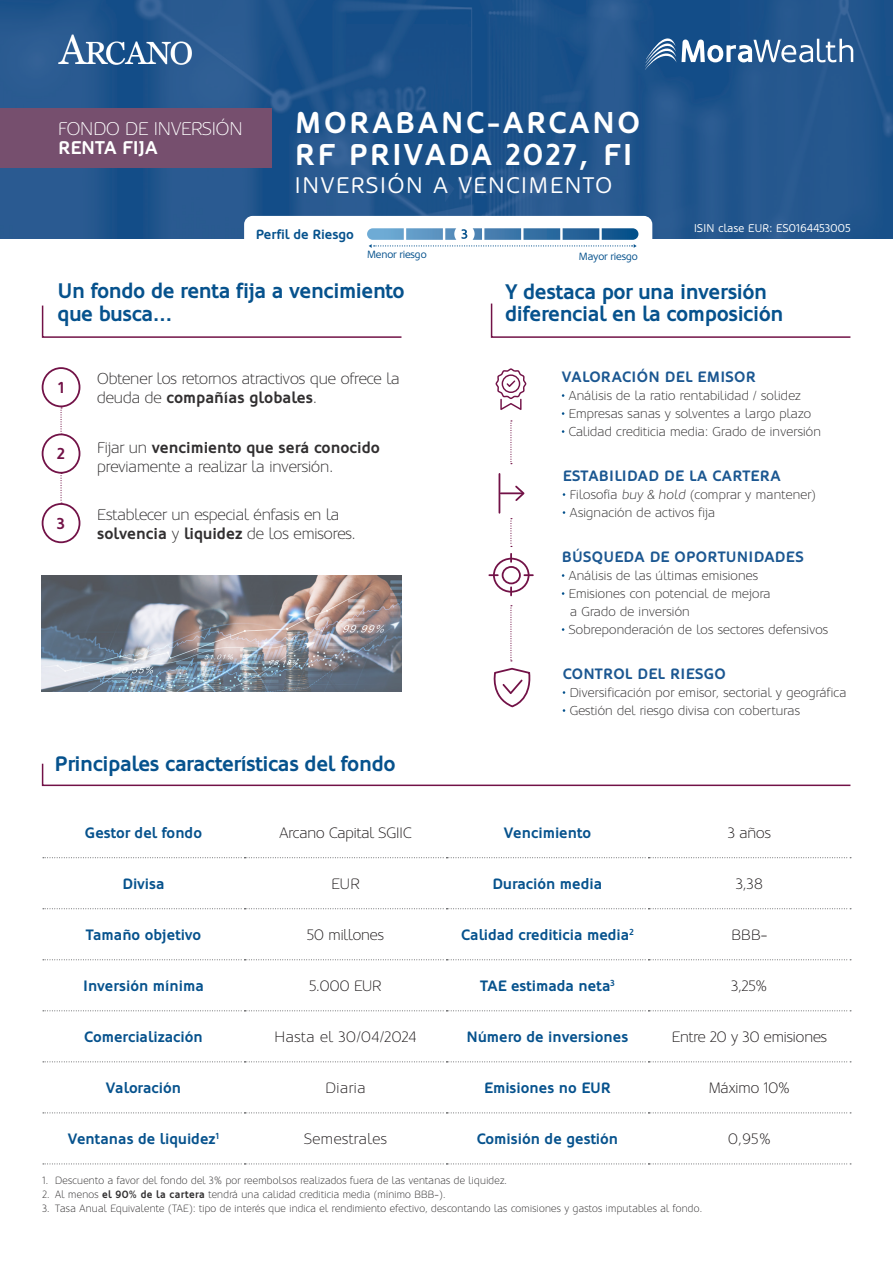
<style>
.page{position:relative;width:893px;height:1263px;background:#fff}
.page>*{position:absolute;margin:0;border:0;box-sizing:border-box;transform-origin:0 0}
.t1{font:700 30px "Oblik";letter-spacing:.08em;color:#fff}
.t2{font:22.5px "Oblik";letter-spacing:.08em;color:#fff}
.t3{font:700 21px/22.8px "Oblik";letter-spacing:-.02em;color:#06528d}
.t4{font:300 18.45px "Oblik";color:#fff}
.t5{font:700 18.45px "Oblik";color:#fff}
.t6{font:300 15.75px/18.9px "Oblik";color:#312f30}
.t7{font:700 15.75px "Oblik";color:#721247}
.t8{font:700 15px "Oblik";color:#06528d}
.t9{font:300 15px "Oblik";color:#231f20}
.t10{font:700 15px "Oblik";letter-spacing:.02em;color:#1b5791}
.t11{font:300 15px "Oblik";letter-spacing:.04em;color:#231f20}
.titol_blanc{font:700 13.35px "Oblik";letter-spacing:-.01em;color:#06528d}
.t12{font:300 12.9px/18px "Oblik";letter-spacing:.02em;color:#312f30}
.t13{font:11.25px "Oblik";letter-spacing:.03em;color:#fff;scale:.96 1}
.t14{font:300 10.5px "Oblik";letter-spacing:.03em;color:#312f30;scale:.96 1}
.titol_blanc-2{font:10.5px "Oblik";letter-spacing:-.01em;color:#06528d}
.s1{font-weight:700}
.s2{font-style:italic}
</style>
<div class="page">
<svg style="left:495px;top:368px;width:31px;height:42px"></svg>
<svg style="left:493px;top:667px;width:38px;height:41px"></svg>
<svg style="left:41px;top:305px;width:361px;height:33px"></svg>
<svg style="left:41px;top:763px;width:810px;height:24px"></svg>
<svg style="left:490px;top:303px;width:361px;height:35px"></svg>
<div style="left:42px;top:367px;width:38px;height:40px;border:2px solid #721247;border-radius:50%"></div>
<div style="left:42px;top:433px;width:38px;height:41px;border:2px solid #721247;border-radius:50%"></div>
<div style="left:42px;top:503px;width:38px;height:40px;border:2px solid #721247;border-radius:50%"></div>
<svg style="left:60px;top:407px;width:2px;height:28px"></svg>
<svg style="left:510px;top:420px;width:2px;height:44px"></svg>
<svg style="left:510px;top:518px;width:2px;height:29px"></svg>
<svg style="left:510px;top:605px;width:2px;height:56px"></svg>
<svg style="left:60px;top:473px;width:2px;height:31px"></svg>
<img style="left:42px;top:576px;width:360px;height:115px">
<div style="left:493px;top:558px;width:36px;height:35px;border:2px solid #721247;border-radius:50%"></div>
<div style="left:502px;top:566px;width:19px;height:18px;border:2px solid #721247;border-radius:50%"></div>
<svg style="left:524px;top:574px;width:9px;height:2px"></svg>
<svg style="left:489px;top:574px;width:9px;height:2px"></svg>
<svg style="left:510px;top:554px;width:2px;height:8px"></svg>
<svg style="left:510px;top:587px;width:2px;height:8px"></svg>
<img style="left:0;top:0;width:893px;height:238px">
<div style="left:0;top:108px;width:272px;height:59px;background:#764f6e"></div>
<div style="left:244px;top:216px;width:408px;height:44px;background:#fff;border-radius:9px"></div>
<svg style="left:367px;top:228px;width:271px;height:20px"></svg>
<hr style="left:501px;top:492px;width:22px;height:2px;background:#721247">
<hr style="left:499px;top:474px;width:1px;height:39px;background:#721247">
<svg style="left:514px;top:485px;width:11px;height:16px"></svg>
<svg style="left:43px;top:857px;width:808px;height:1px"></svg>
<svg style="left:43px;top:908px;width:808px;height:1px"></svg>
<svg style="left:43px;top:959px;width:808px;height:1px"></svg>
<svg style="left:43px;top:1010px;width:808px;height:1px"></svg>
<svg style="left:43px;top:1061px;width:808px;height:1px"></svg>
<svg style="left:43px;top:1112px;width:808px;height:1px"></svg>
<svg style="left:43px;top:1163px;width:808px;height:1px"></svg>
<img style="left:55px;top:19px;width:141px;height:62px">
<svg style="left:645px;top:36px;width:208px;height:34px"></svg>
<p class="t4" style="left:58px;top:118px;width:186px">FONDO DE INVERSIÓN</p>
<p class="t5" style="left:58px;top:137px;width:101px">RENTA FIJA</p>
<p class="t1" style="left:295px;top:106px;width:347px">MORABANC-ARCANO</p>
<p class="t1" style="left:295px;top:137px;width:339px">RF PRIVADA 2027, FI</p>
<p class="t2" style="left:295px;top:173px;width:319px">INVERSIÓN A VENCIMENTO</p>
<p class="titol_blanc" style="left:256px;top:227px;width:100px">Perfil de Riesgo</p>
<p class="titol_blanc-2" style="left:367px;top:249px;width:61px">Menor riesgo</p>
<p class="titol_blanc-2" style="left:579px;top:250px;width:60px">Mayor riesgo</p>
<p class="t13" style="left:694px;top:222px;width:164px">ISIN clase EUR: ES0164453005</p>
<p class="t3" style="left:58px;top:279px;width:349px">Un fondo de renta fija a vencimiento que busca…</p>
<p class="t3" style="left:505px;top:280px;width:280px">Y destaca por una inversión diferencial en la composición</p>
<p class="t7" style="left:58px;top:378px;width:8px">1</p>
<p class="t7" style="left:57px;top:445px;width:9px">2</p>
<p class="t7" style="left:57px;top:514px;width:9px">3</p>
<p class="t6" style="left:97px;top:370px;width:304px">Obtener los retornos atractivos que ofrece la deuda de <span class="s1">compañías globales</span>.</p>
<p class="t6" style="left:97px;top:438px;width:284px">Fijar un <span class="s1">vencimiento que será conocido </span>previamente a realizar la inversión.</p>
<p class="t6" style="left:97px;top:505px;width:260px">Establecer un especial énfasis en la <span class="s1">solvencia</span> y <span class="s1">liquidez</span> de los emisores.</p>
<p class="t3" style="left:55px;top:752px;width:343px">Principales características del fondo</p>
<p class="t10" style="left:562px;top:368px;width:196px">VALORACIÓN DEL EMISOR</p>
<p class="t12" style="left:569px;top:387px;width:233px">Análisis de la ratio rentabilidad / solidez</p>
<p class="t12" style="left:569px;top:405px;width:244px">Empresas sanas y solventes a largo plazo</p>
<p class="t12" style="left:569px;top:423px;width:254px">Calidad crediticia media: Grado de inversión</p>
<p class="t10" style="left:563px;top:467px;width:220px">ESTABILIDAD DE LA CARTERA</p>
<p class="t12" style="left:570px;top:486px;width:248px">Filosofía <span class="s2">buy &amp; hold</span> (comprar y mantener)</p>
<p class="t12" style="left:570px;top:504px;width:147px">Asignación de activos fija</p>
<p class="t10" style="left:562px;top:548px;width:243px">BÚSQUEDA DE OPORTUNIDADES</p>
<p class="t12" style="left:569px;top:567px;width:191px">Análisis de las últimas emisiones</p>
<p class="t12" style="left:569px;top:585px;width:203px">Emisiones con potencial de mejora a Grado de inversión</p>
<p class="t12" style="left:569px;top:621px;width:261px">Sobreponderación de los sectores defensivos</p>
<p class="t10" style="left:563px;top:665px;width:165px">CONTROL DEL RIESGO</p>
<p class="t12" style="left:570px;top:683px;width:278px">Diversificación por emisor, sectorial y geográfica</p>
<p class="t12" style="left:570px;top:701px;width:232px">Gestión del riesgo divisa con coberturas</p>
<p class="t8" style="left:85px;top:824px;width:119px">Gestor del fondo</p>
<p class="t9" style="left:280px;top:824px;width:133px">Arcano Capital SGIIC</p>
<p class="t8" style="left:504px;top:824px;width:89px">Vencimiento</p>
<p class="t9" style="left:728px;top:824px;width:44px">3 años</p>
<p class="t8" style="left:122px;top:875px;width:44px">Divisa</p>
<p class="t9" style="left:331px;top:875px;width:29px">EUR</p>
<p class="t8" style="left:493px;top:875px;width:111px">Duración media</p>
<p class="t9" style="left:736px;top:875px;width:28px">3,38</p>
<p class="t8" style="left:86px;top:926px;width:117px">Tamaño objetivo</p>
<p class="t9" style="left:307px;top:926px;width:78px">50 millones</p>
<p class="t8" style="left:461px;top:926px;width:174px">Calidad crediticia media<sup>2</sup></p>
<p class="t9" style="left:731px;top:926px;width:37px">BBB-</p>
<p class="t8" style="left:83px;top:977px;width:122px">Inversión mínima</p>
<p class="t9" style="left:310px;top:977px;width:73px">5.000 EUR</p>
<p class="t8" style="left:480px;top:977px;width:136px">TAE estimada neta<sup>3</sup></p>
<p class="t9" style="left:732px;top:977px;width:37px">3,25%</p>
<p class="t8" style="left:84px;top:1028px;width:120px">Comercialización</p>
<p class="t11" style="left:275px;top:1028px;width:143px">Hasta el 30/04/2024</p>
<p class="t8" style="left:467px;top:1028px;width:163px">Número de inversiones</p>
<p class="t9" style="left:672px;top:1028px;width:156px">Entre 20 y 30 emisiones</p>
<p class="t8" style="left:106px;top:1079px;width:77px">Valoración</p>
<p class="t9" style="left:326px;top:1079px;width:41px">Diaria</p>
<p class="t8" style="left:484px;top:1079px;width:128px">Emisiones no EUR</p>
<p class="t9" style="left:709px;top:1079px;width:83px">Máximo 10%</p>
<p class="t8" style="left:68px;top:1130px;width:153px">Ventanas de liquidez<sup>1</sup></p>
<p class="t11" style="left:304px;top:1130px;width:84px">Semestrales</p>
<p class="t8" style="left:477px;top:1130px;width:143px">Comisión de gestión</p>
<p class="t9" style="left:728px;top:1130px;width:44px">0,95%</p>
<p class="t14" style="left:43px;top:1174px;width:485px">1. Descuento a favor del fondo del 3% por reembolsos realizados fuera de las ventanas de liquidez.</p>
<p class="t14" style="left:43px;top:1188px;width:421px">2. Al menos <span class="s1">el 90% de la cartera</span> tendrá una calidad crediticia media (mínimo BBB-).</p>
<p class="t14" style="left:43px;top:1202px;width:689px">3. Tasa Anual Equivalente (TAE): tipo de interés que indica el rendimiento efectivo, descontando las comisiones y gastos imputables al fondo.</p>
</div>
